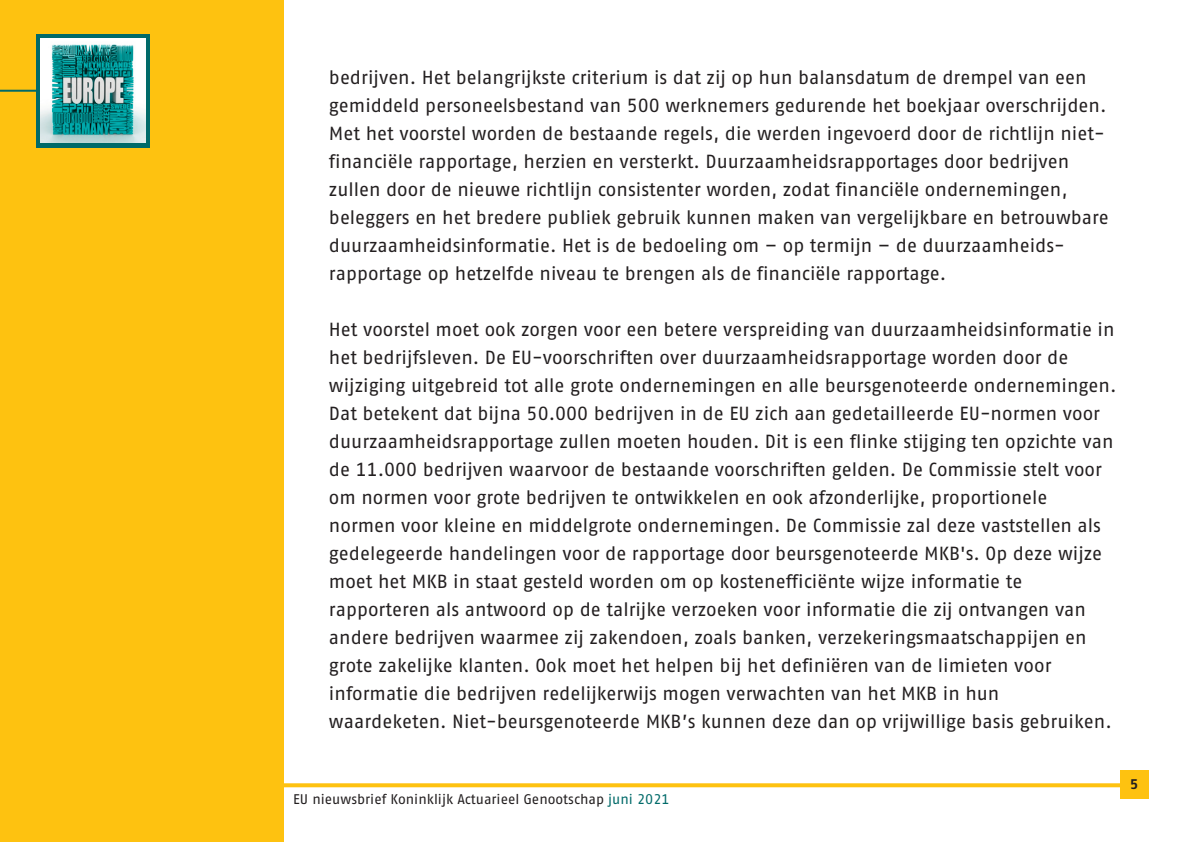
<style>
.page{position:relative;width:1191px;height:842px;background:#fff}
.page>*{position:absolute;margin:0;border:0;box-sizing:border-box;transform-origin:0 0}
.t1{font:19px/28px "Fago OT";color:#231f20}
.t2{font:14px "Fago OT";color:#231f20}
.t3{font:700 14px "Fago OT";color:#231f20}
.s1{color:#006a69}
</style>
<div class="page">
<svg style="left:283px;top:783px;width:837px;height:4px;background:#fec621"></svg>
<div style="left:1120px;top:770px;width:28px;height:29px;background:#fec210"></div>
<div style="left:0;top:0;width:283px;height:842px;background:#fec210"></div>
<hr style="left:0;top:90px;width:36px;height:2px;background:#006a69">
<div style="left:36px;top:91px;width:114px;height:56px;background:#006a69"></div>
<div style="left:36px;top:34px;width:114px;height:57px;background:#006a69"></div>
<img style="left:41px;top:38px;width:104px;height:105px">
<p class="t1" style="left:329px;top:65px;width:781px">bedrijven. Het belangrijkste criterium is dat zij op hun balansdatum de drempel van een gemiddeld personeelsbestand van 500 werknemers gedurende het boekjaar overschrijden.<br>Met het voorstel worden de bestaande regels, die werden ingevoerd door de richtlijn niet&shy;financiële rapportage, herzien en versterkt. Duurzaamheidsrapportages door bedrijven zullen door de nieuwe richtlijn consistenter worden, zodat financiële ondernemingen, beleggers en het bredere publiek gebruik kunnen maken van vergelijkbare en betrouwbare duurzaamheidsinformatie. Het is de bedoeling om – op termijn – de duurzaamheids&shy;rapportage op hetzelfde niveau te brengen als de financiële rapportage.</p>
<p class="t1" style="left:329px;top:317px;width:789px">Het voorstel moet ook zorgen voor een betere verspreiding van duurzaamheidsinformatie in het bedrijfsleven. De EU-voorschriften over duurzaamheidsrapportage worden door de wijziging uitgebreid tot alle grote ondernemingen en alle beursgenoteerde ondernemingen.<br>Dat betekent dat bijna 50.000 bedrijven in de EU zich aan gedetailleerde EU-normen voor duurzaamheidsrapportage zullen moeten houden. Dit is een flinke stijging ten opzichte van de 11.000 bedrijven waarvoor de bestaande voorschriften gelden. De Commissie stelt voor om normen voor grote bedrijven te ontwikkelen en ook afzonderlijke, proportionele normen voor kleine en middelgrote ondernemingen. De Commissie zal deze vaststellen als gedelegeerde handelingen voor de rapportage door beursgenoteerde MKB's. Op deze wijze moet het MKB in staat gesteld worden om op kostenefficiënte wijze informatie te rapporteren als antwoord op de talrijke verzoeken voor informatie die zij ontvangen van andere bedrijven waarmee zij zakendoen, zoals banken, verzekeringsmaatschappijen en grote zakelijke klanten. Ook moet het helpen bij het definiëren van de limieten voor informatie die bedrijven redelijkerwijs mogen verwachten van het MKB in hun waardeketen. Niet-beursgenoteerde MKB’s kunnen deze dan op vrijwillige basis gebruiken.</p>
<p class="t2" style="left:293px;top:794px;width:378px">EU nieuwsbrief Koninklijk Actuarieel Genootschap <span class="s1">juni 2021</span></p>
<p class="t3" style="left:1130px;top:779px;width:10px">5</p>
</div>
